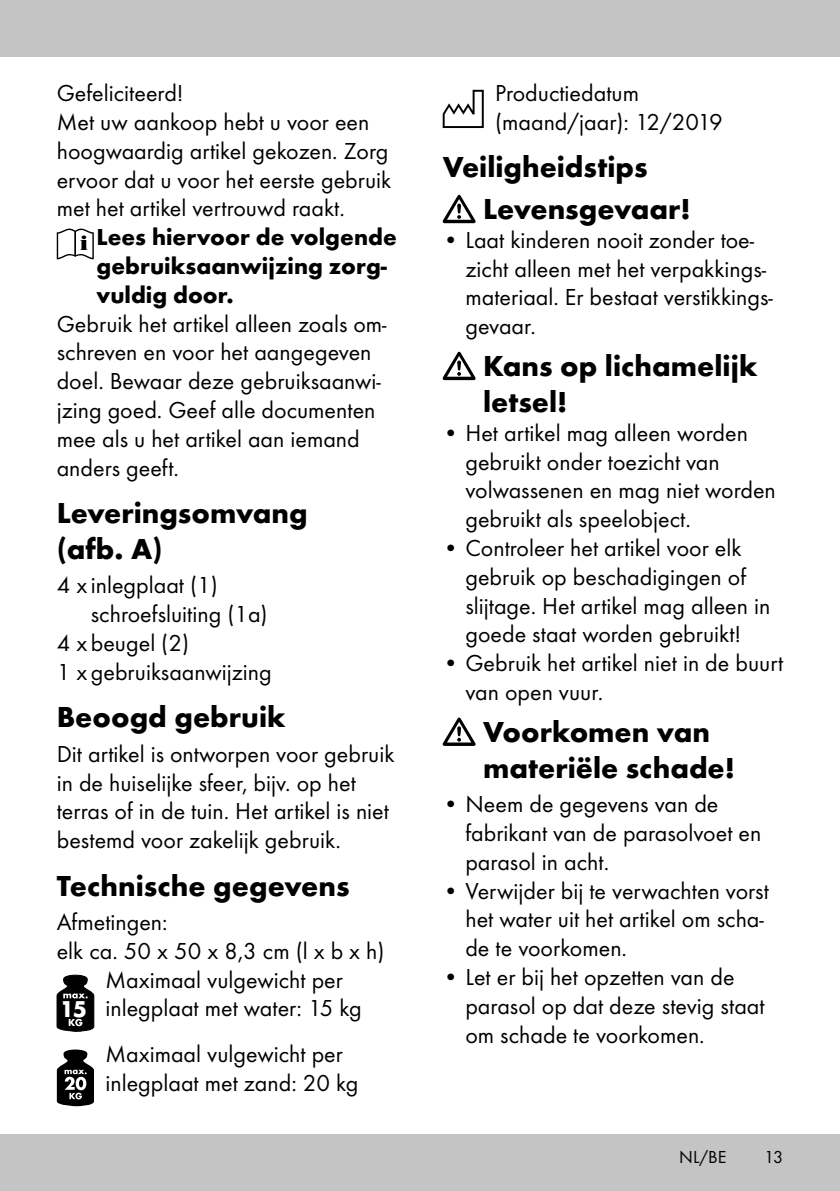
<style>
.page{position:relative;width:840px;height:1191px;background:#fff}
.page>*{position:absolute;margin:0;border:0;box-sizing:border-box;transform-origin:0 0}
.t1{font:700 30px/36px "Futura TOT";color:#000}
.t2{font:24px/28.8px "Futura TOT Boo";color:#000}
.t3{font:700 24px/28.8px "Futura TOT";color:#000}
.t4{font:700 23.8px "Futura TOT";color:#fff}
.t5{font:18px "Futura TOT Boo";color:#000}
</style>
<div class="page">
<div style="left:0;top:1134px;width:839px;height:57px;background:#c5c4c4"></div>
<div style="left:0;top:0;width:839px;height:57px;background:#c5c4c4"></div>
<svg style="left:57px;top:229px;width:37px;height:30px"></svg>
<svg style="left:57px;top:975px;width:37px;height:56px"></svg>
<svg style="left:57px;top:1049px;width:37px;height:57px"></svg>
<svg style="left:442px;top:90px;width:41px;height:38px"></svg>
<svg style="left:442px;top:195px;width:33px;height:28px"></svg>
<svg style="left:442px;top:352px;width:33px;height:28px"></svg>
<svg style="left:442px;top:717px;width:33px;height:29px"></svg>
<p class="t2" style="left:57px;top:79px;width:336px">Gefeliciteerd!<br>Met uw aankoop hebt u voor een hoogwaardig artikel gekozen. Zorg ervoor dat u voor het eerste gebruik met het artikel vertrouwd raakt.</p>
<p class="t3" style="left:96px;top:222px;width:301px">Lees hiervoor de volgende gebruiksaanwijzing zorg&shy;vuldig door.</p>
<p class="t2" style="left:57px;top:309px;width:331px">Gebruik het artikel alleen zoals om&shy;schreven en voor het aangegeven doel. Bewaar deze gebruiksaanwi&shy;jzing goed. Geef alle documenten mee als u het artikel aan iemand anders geeft.</p>
<p class="t1" style="left:57px;top:494px;width:252px">Leveringsomvang (afb. A)</p>
<p class="t2" style="left:57px;top:571px;width:162px">4 x inlegplaat (1)</p>
<p class="t2" style="left:91px;top:600px;width:178px">schroefsluiting (1a)</p>
<p class="t2" style="left:57px;top:628px;width:134px">4 x beugel (2)</p>
<p class="t2" style="left:57px;top:657px;width:216px">1 x gebruiksaanwijzing</p>
<p class="t1" style="left:57px;top:698px;width:230px">Beoogd gebruik</p>
<p class="t2" style="left:57px;top:739px;width:339px">Dit artikel is ontworpen voor gebruik in de huiselijke sfeer, bijv. op het terras of in de tuin. Het artikel is niet bestemd voor zakelijk gebruik.</p>
<p class="t1" style="left:57px;top:867px;width:294px">Technische gegevens</p>
<p class="t2" style="left:57px;top:907px;width:329px">Afmetingen:<br>elk ca. 50 x 50 x 8,3 cm (l x b x h)</p>
<p class="t4" style="left:60px;top:994px;width:29px">15</p>
<p class="t2" style="left:105px;top:965px;width:257px">Maximaal vulgewicht per inlegplaat met water: 15 kg</p>
<p class="t2" style="left:105px;top:1039px;width:254px">Maximaal vulgewicht per inlegplaat met zand: 20 kg</p>
<p class="t2" style="left:495px;top:79px;width:229px">Productiedatum (maand/jaar): 12/2019</p>
<p class="t1" style="left:483px;top:146px;width:209px;line-height:41.6px;text-indent:-40px">Veiligheidstips<br>Levensgevaar!</p>
<p class="t2" style="left:465px;top:225px;width:309px;text-indent:-23px">• Laat kinderen nooit zonder toe&shy;zicht alleen met het verpakkings&shy;materiaal. Er bestaat verstikkings&shy;gevaar.</p>
<p class="t1" style="left:483px;top:347px;width:276px">Kans op lichamelijk letsel!</p>
<p class="t2" style="left:465px;top:418px;width:312px;text-indent:-23px">• Het artikel mag alleen worden gebruikt onder toezicht van volwassenen en mag niet worden gebruikt als speelobject.</p>
<p class="t2" style="left:465px;top:533px;width:306px;text-indent:-23px">• Controleer het artikel voor elk gebruik op beschadigingen of slijtage. Het artikel mag alleen in goede staat worden gebruikt!</p>
<p class="t2" style="left:465px;top:648px;width:319px;text-indent:-23px">• Gebruik het artikel niet in de buurt van open vuur.</p>
<p class="t1" style="left:483px;top:713px;width:253px">Voorkomen van materiële schade!</p>
<p class="t2" style="left:465px;top:789px;width:297px;text-indent:-23px">• Neem de gegevens van de fabrikant van de parasolvoet en parasol in acht.</p>
<p class="t2" style="left:465px;top:876px;width:305px;text-indent:-23px">• Verwijder bij te verwachten vorst het water uit het artikel om scha&shy;de te voorkomen.</p>
<p class="t2" style="left:465px;top:962px;width:300px;text-indent:-23px">• Let er bij het opzetten van de parasol op dat deze stevig staat om schade te voorkomen.</p>
<p class="t5" style="left:678px;top:1146px;width:49px">NL/BE</p>
<p class="t5" style="left:763px;top:1146px;width:20px">13</p>
</div>
